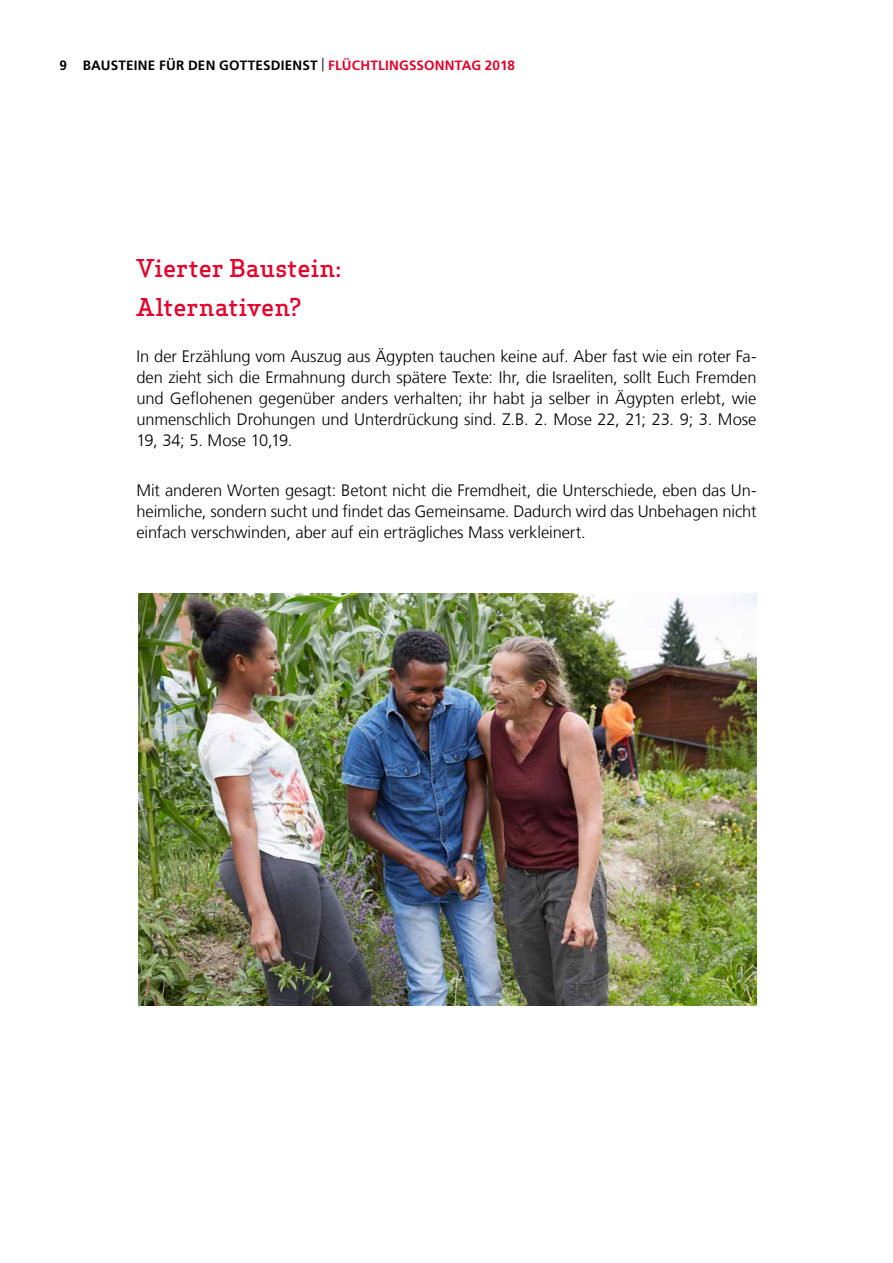
<style>
.page{position:relative;width:893px;height:1263px;background:#fff}
.page>*{position:absolute;margin:0;border:0;box-sizing:border-box;transform-origin:0 0}
.t1{font:500 24px/39px "Apex Serif";letter-spacing:.005em;color:#e4002b}
.t2{font:300 16.5px/21px "Frutiger LT Com";letter-spacing:-.005em;color:#000;text-align:justify}
.t3{font:700 13.5px "Frutiger LT Com";letter-spacing:.015em;color:#000}
.s1{font-weight:300}
.s2{color:#e4002b}
</style>
<div class="page">
<img style="left:139px;top:593px;width:617px;height:412px">
<p class="t3" style="left:60px;top:57px;width:457px">9 BAUSTEINE FÜR DEN GOTTESDIENST <span class="s1">|</span> <span class="s2">FLÜCHTLINGSSONNTAG 2018</span></p>
<h1 class="t1" style="left:136px;top:248px;width:206px">Vierter Baustein:<br>Alternativen?</h1>
<p class="t2" style="left:136px;top:346px;width:622px">In der Erzählung vom Auszug aus Ägypten tauchen keine auf. Aber fast wie ein roter Fa&shy;den zieht sich die Ermahnung durch spätere Texte: Ihr, die Israeliten, sollt Euch Fremden und Geflohenen gegenüber anders verhalten; ihr habt ja selber in Ägypten erlebt, wie unmenschlich Drohungen und Unterdrückung sind. Z.B. 2. Mose 22, 21; 23. 9; 3. Mose 19, 34; 5. Mose 10,19.</p>
<p class="t2" style="left:136px;top:480px;width:622px">Mit anderen Worten gesagt: Betont nicht die Fremdheit, die Unterschiede, eben das Un&shy;heimliche, sondern sucht und findet das Gemeinsame. Dadurch wird das Unbehagen nicht einfach verschwinden, aber auf ein erträgliches Mass verkleinert.</p>
</div>
